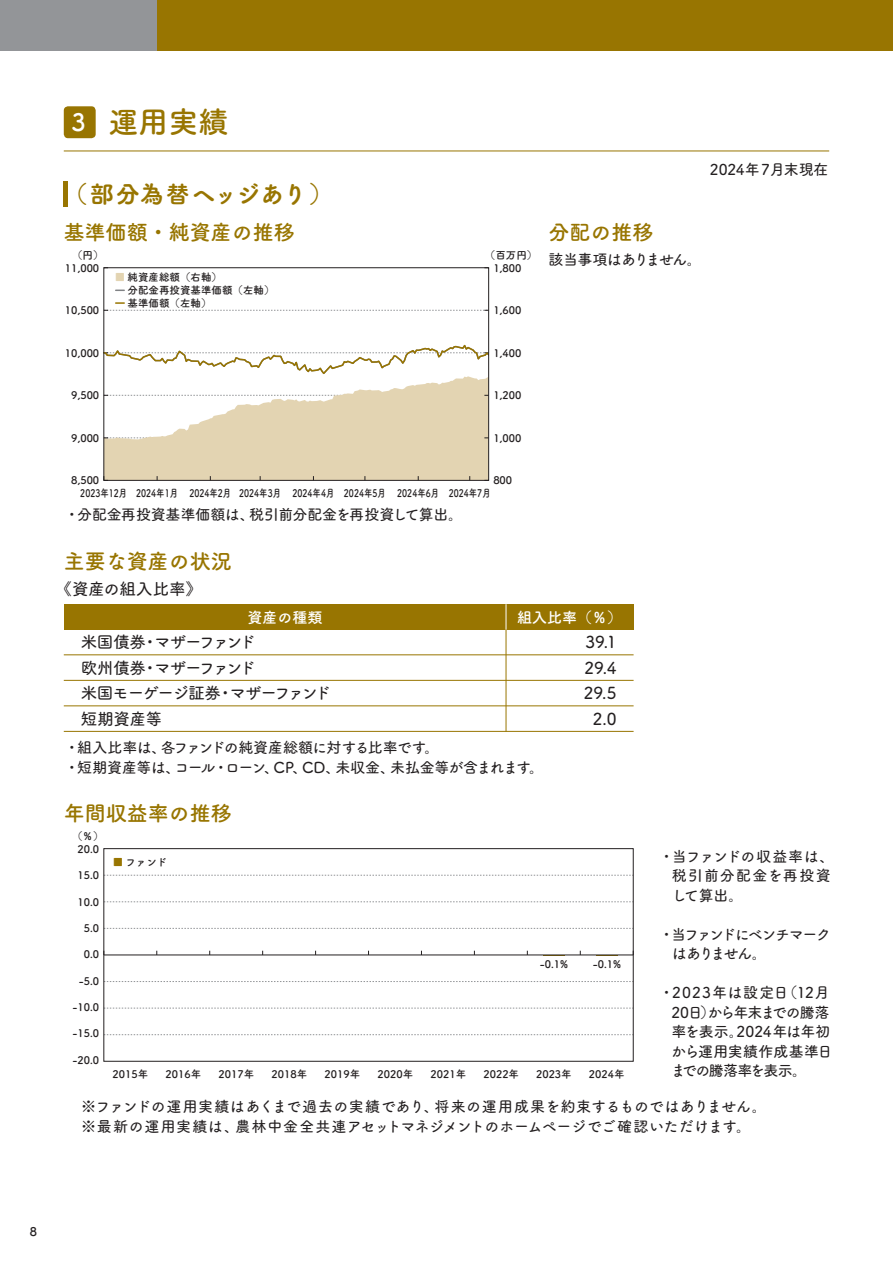
<style>
.page{position:relative;width:893px;height:1263px;background:#fff}
.page>*{position:absolute;margin:0;border:0;box-sizing:border-box;transform-origin:0 0}
.t1{font:30px "Tsuku A Rd Gothic Std B";color:#987501}
.t2{font:24px "Tsuku A Rd Gothic Std E";letter-spacing:-.005em;color:#987501}
.t3{font:21px "Tsuku A Rd Gothic Std B";color:#987501}
.t4{font:16.5px/25.5px "Tsuku A Rd Gothic Std D";letter-spacing:-.07em;color:#231f20}
.t5{font:16.5px/25.5px "Tsuku A Rd Gothic Std D";letter-spacing:-.045em;color:#231f20;text-align:center}
.t6{font:16.5px "Tsuku A Rd Gothic Std D";letter-spacing:-.01em;color:#231f20}
.t7{font:15px/19.5px "Tsuku A Rd Gothic Std D";letter-spacing:-.03em;color:#231f20}
.t8{font:15px/19.5px "Tsuku A Rd Gothic Std D";letter-spacing:.005em;color:#231f20}
.t9{font:15px/19.5px "Tsuku A Rd Gothic Std D";letter-spacing:.025em;color:#231f20}
.t10{font:15px/19.5px "Tsuku A Rd Gothic Std D";letter-spacing:-.12em;color:#231f20}
.t11{font:15px "Tsuku A Rd Gothic Std B";color:#fff}
.t12{font:15px "Tsuku A Rd Gothic Std D";letter-spacing:-.055em;color:#231f20}
.t13{font:12px "Tsuku A Rd Gothic Std B";color:#231f20}
.t14{font:10.5px/12.8px "Tsuku A Rd Gothic Std B";color:#231f20}
.t15{font:10.5px "Tsuku A Rd Gothic Std B";color:#231f20;scale:.8 1}
.s1{font-size:24px;color:#fff}
.s2{color:#e3d4b2}
.s3{color:#987501}
</style>
<div class="page">
<div style="left:0;top:0;width:157px;height:51px;background:#939598"></div>
<div style="left:157px;top:0;width:736px;height:51px;background:#987501"></div>
<hr style="left:64px;top:151px;width:765px;height:1px;background:#987501">
<div style="left:64px;top:106px;width:32px;height:32px;background:#987501;border-radius:4px"></div>
<hr style="left:64px;top:181px;width:4px;height:26px;background:#987501">
<svg style="left:116px;top:302px;width:8px;height:2px"></svg>
<svg style="left:104px;top:310px;width:385px;height:1px"></svg>
<svg style="left:104px;top:342px;width:385px;height:139px"></svg>
<div style="left:64px;top:604px;width:570px;height:25px;background:#987501"></div>
<hr style="left:64px;top:654px;width:570px;height:1px;background:#987501">
<hr style="left:506px;top:630px;width:1px;height:102px;background:#987501">
<svg style="left:506px;top:604px;width:1px;height:26px"></svg>
<hr style="left:64px;top:680px;width:570px;height:1px;background:#987501">
<hr style="left:64px;top:705px;width:570px;height:1px;background:#987501">
<hr style="left:64px;top:731px;width:570px;height:1px;background:#987501">
<svg style="left:106px;top:875px;width:525px;height:1px"></svg>
<svg style="left:106px;top:901px;width:525px;height:1px"></svg>
<svg style="left:106px;top:928px;width:525px;height:1px"></svg>
<svg style="left:106px;top:1008px;width:525px;height:1px"></svg>
<svg style="left:106px;top:981px;width:525px;height:1px"></svg>
<svg style="left:106px;top:1034px;width:525px;height:1px"></svg>
<div style="left:104px;top:848px;width:529px;height:213px;border:1px solid #231f20"></div>
<hr style="left:104px;top:955px;width:529px;height:1px;background:#231f20">
<h1 class="t1" style="left:72px;top:98px;width:158px"><span class="s1">3</span> 運用実績</h1>
<h2 class="t2" style="left:63px;top:175px;width:271px">（部分為替ヘッジあり）</h2>
<h3 class="t3" style="left:64px;top:216px;width:232px">基準価額・純資産の推移</h3>
<h3 class="t3" style="left:549px;top:216px;width:106px">分配の推移</h3>
<h3 class="t12" style="left:549px;top:248px;width:155px">該当事項はありません。</h3>
<p class="t14" style="left:72px;top:248px;width:33px">（円）</p>
<p class="t14" style="left:485px;top:248px;width:54px">（百万円）</p>
<p class="t14" style="left:65px;top:261px;width:36px">11,000</p>
<p class="t14" style="left:493px;top:261px;width:30px">1,800</p>
<p class="t14" style="left:128px;top:270px;width:149px;text-indent:-13px"><span class="s2">■</span> 純資産総額（右軸）<br>分配金再投資基準価額（左軸）基準価額（左軸）</p>
<p class="t14" style="left:65px;top:303px;width:36px">10,500</p>
<p class="t14" style="left:493px;top:303px;width:30px">1,600</p>
<p class="t14" style="left:493px;top:346px;width:30px">1,400</p>
<p class="t14" style="left:65px;top:346px;width:36px">10,000</p>
<p class="t14" style="left:71px;top:388px;width:30px">9,500</p>
<p class="t14" style="left:71px;top:431px;width:30px">9,000</p>
<p class="t14" style="left:71px;top:473px;width:30px">8,500</p>
<p class="t15" style="left:80px;top:485px;width:60px">2023年12月</p>
<p class="t15" style="left:136px;top:485px;width:249px">2024年1月 2024年2月 2024年3月 2024年4月</p>
<p class="t14" style="left:493px;top:388px;width:30px">1,200</p>
<p class="t14" style="left:493px;top:431px;width:30px">1,000</p>
<p class="t14" style="left:493px;top:473px;width:20px">800</p>
<p class="t15" style="left:344px;top:485px;width:185px">2024年5月 2024年6月 2024年7月</p>
<h3 class="t7" style="left:65px;top:504px;width:400px">・分配金再投資基準価額は、税引前分配金を再投資して算出。</h3>
<h3 class="t3" style="left:64px;top:545px;width:169px">主要な資産の状況</h3>
<h3 class="t6" style="left:56px;top:576px;width:148px">《資産の組入比率》</h3>
<h3 class="t11" style="left:247px;top:605px;width:76px">資産の種類</h3>
<h3 class="t11" style="left:517px;top:605px;width:106px">組入比率（％）</h3>
<h3 class="t4" style="left:81px;top:628px;width:252px">米国債券・マザーファンド<br>欧州債券・マザーファンド<br>米国モーゲージ証券・マザーファンド短期資産等</h3>
<h3 class="t5" style="left:584px;top:628px;width:34px">39.1<br>29.4<br>29.5<br>2.0</h3>
<h3 class="t7" style="left:65px;top:737px;width:481px">・組入比率は、各ファンドの純資産総額に対する比率です。<br>・短期資産等は、コール・ローン、CP、CD、未収金、未払金等が含まれます。</h3>
<h3 class="t7" style="left:710px;top:159px;width:120px">2024年７月末現在</h3>
<h3 class="t3" style="left:64px;top:797px;width:170px">年間収益率の推移</h3>
<p class="t14" style="left:78px;top:842px;width:23px">20.0</p>
<p class="t14" style="left:72px;top:829px;width:33px">（％）</p>
<p class="t14" style="left:78px;top:868px;width:23px">15.0</p>
<p class="t14" style="left:78px;top:894px;width:23px">10.0</p>
<p class="t14" style="left:84px;top:921px;width:17px">5.0</p>
<p class="t14" style="left:84px;top:947px;width:17px">0.0</p>
<p class="t14" style="left:79px;top:973px;width:22px">-5.0</p>
<p class="t14" style="left:73px;top:1000px;width:28px">-10.0</p>
<p class="t14" style="left:73px;top:1026px;width:28px">-15.0</p>
<p class="t14" style="left:73px;top:1052px;width:28px">-20.0</p>
<p class="t14" style="left:113px;top:855px;width:56px"><span class="s3">■</span> ファンド</p>
<p class="t14" style="left:540px;top:957px;width:30px">-0.1%</p>
<p class="t14" style="left:593px;top:957px;width:30px">-0.1%</p>
<p class="t14" style="left:113px;top:1067px;width:37px">2015年</p>
<p class="t14" style="left:166px;top:1067px;width:37px">2016年</p>
<p class="t14" style="left:219px;top:1067px;width:37px">2017年</p>
<p class="t14" style="left:272px;top:1067px;width:37px">2018年</p>
<p class="t14" style="left:324px;top:1067px;width:37px">2019年</p>
<p class="t14" style="left:377px;top:1067px;width:37px">2020年</p>
<p class="t14" style="left:430px;top:1067px;width:37px">2021年</p>
<p class="t14" style="left:483px;top:1067px;width:37px">2022年</p>
<p class="t14" style="left:536px;top:1067px;width:37px">2023年</p>
<p class="t14" style="left:589px;top:1067px;width:37px">2024年</p>
<h3 class="t9" style="left:672px;top:845px;width:164px;text-indent:-13px">・当ファンドの収益率は、税引前分配金を再投資して算出。</h3>
<h3 class="t10" style="left:672px;top:923px;width:161px;text-indent:-13px">・当ファンドにベンチマークはありません。</h3>
<h3 class="t7" style="left:671px;top:982px;width:163px;text-indent:-12px">・2023年は設定日（12月<br>20日）から年末までの騰落率を表示。2024年は年初から運用実績作成基準日までの騰落率を表示。</h3>
<h3 class="t8" style="left:81px;top:1096px;width:687px">※ファンドの運用実績はあくまで過去の実績であり、将来の運用成果を約束するものではありません。※最新の運用実績は、農林中金全共連アセットマネジメントのホームページでご確認いただけます。</h3>
<p class="t13" style="left:30px;top:1222px;width:9px">8</p>
</div>
